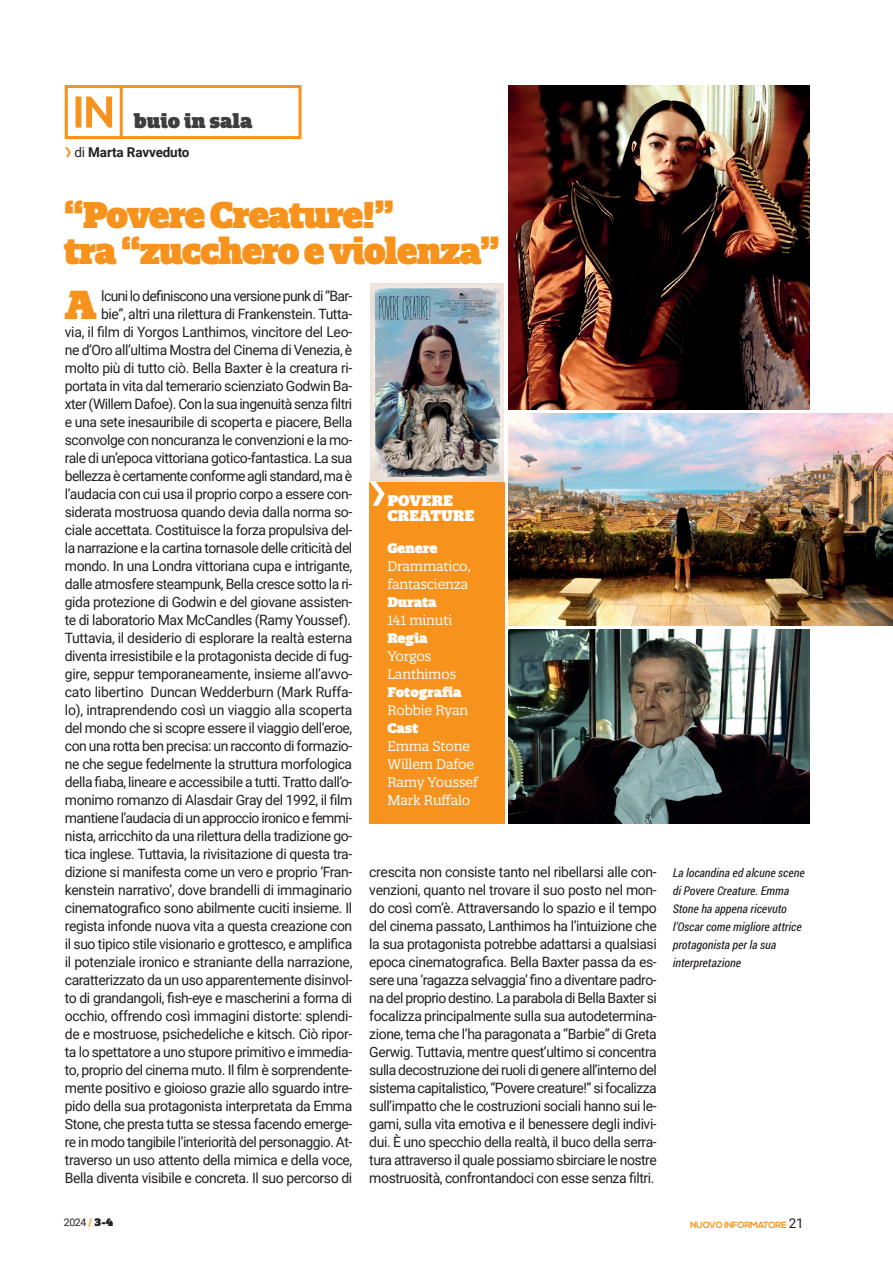
<style>
.page{position:relative;width:893px;height:1263px;background:#fff}
.page>*{position:absolute;margin:0;border:0;box-sizing:border-box;transform-origin:0 0}
.Body_Copy_Capolettera{font:900 39.3px "Quatro Slab";color:#f7931d}
.t1{font:900 36px "Quatro Slab";letter-spacing:-.04em;color:#f7931d}
.t2{font:900 19.5px "Quatro Slab";color:#3e3e3f}
.t3{font:900 15px "Quatro Slab";color:#fff}
.Body_Copy_Capolettera-2{font:14.25px/18px "Roboto";letter-spacing:-.03em;color:#231f20;text-align:justify}
.t4{font:13.5px/18px "Quatro Slab";letter-spacing:-.01em;color:#fff}
.t5{font:900 13.5px "Quatro Slab";letter-spacing:-.01em;color:#fff}
.t6{font:700 13.5px "Roboto";letter-spacing:-.01em;color:#231f20}
.t7{font:italic 12px/18px "Roboto Condensed";color:#231f20}
.t8{font:10.5px "Roboto";color:#231f20}
.t9{font:700 9px "Nexa";letter-spacing:-.03em;color:#f7931d}
.s1{font-weight:400}
.s2{font-weight:900;color:#f7931d}
.s3{font-family:"Quatro Slab";font-weight:900}
.s4{font-family:"Roboto";font-weight:400;font-size:13.5px;color:#231f20}
</style>
<div class="page">
<div style="left:65px;top:85px;width:237px;height:54px;background:#fff;border:3px solid #f7931d"></div>
<div style="left:65px;top:85px;width:58px;height:54px;background:#fff;border:3px solid #f7931d"></div>
<svg style="left:76px;top:96px;width:36px;height:32px"></svg>
<svg style="left:65px;top:147px;width:6px;height:10px"></svg>
<div style="left:369px;top:391px;width:135px;height:432px;background:#f7931d"></div>
<img style="left:370px;top:283px;width:134px;height:198px">
<svg style="left:369px;top:481px;width:16px;height:25px"></svg>
<img style="left:509px;top:85px;width:300px;height:324px">
<img style="left:509px;top:413px;width:384px;height:212px">
<img style="left:509px;top:629px;width:300px;height:194px">
<p class="t2" style="left:134px;top:109px;width:120px">buio in sala</p>
<p class="t6" style="left:74px;top:143px;width:117px"><span class="s1">di</span> Marta Ravveduto</p>
<p class="t1" style="left:64px;top:193px;width:332px">“Povere Creature!”</p>
<p class="t1" style="left:64px;top:229px;width:437px">tra “zucchero e violenza”</p>
<p class="Body_Copy_Capolettera-2" style="left:65px;top:286px;width:289px;text-align:right">lcuni lo definiscono una versione punk di “Bar-<br>bie”, altri una rilettura di Frankenstein. Tutta-<br>via, il film di Yorgos Lanthimos, vincitore del Leo&shy;ne d’Oro all’ultima Mostra del Cinema di Venezia, è molto più di tutto ciò. Bella Baxter è la creatura ri&shy;portata in vita dal temerario scienziato Godwin Ba&shy;xter (Willem Dafoe). Con la sua ingenuità senza filtri e una sete inesauribile di scoperta e piacere, Bella sconvolge con noncuranza le convenzioni e la mo&shy;rale di un’epoca vittoriana gotico-fantastica. La sua bellezza è certamente conforme agli standard, ma è l’audacia con cui usa il proprio corpo a essere con&shy;siderata mostruosa quando devia dalla norma so&shy;ciale accettata. Costituisce la forza propulsiva del&shy;la narrazione e la cartina tornasole delle criticità del mondo. In una Londra vittoriana cupa e intrigante, dalle atmosfere steampunk, Bella cresce sotto la ri&shy;gida protezione di Godwin e del giovane assisten&shy;te di laboratorio Max McCandles (Ramy Youssef).</p>
<p class="Body_Copy_Capolettera-2" style="left:65px;top:628px;width:289px">Tuttavia, il desiderio di esplorare la realtà esterna diventa irresistibile e la protagonista decide di fug&shy;gire, seppur temporaneamente, insieme all’avvo&shy;cato libertino Duncan Wedderburn (Mark Ruffa&shy;lo), intraprendendo così un viaggio alla scoperta del mondo che si scopre essere il viaggio dell’eroe, con una rotta ben precisa: un racconto di formazio&shy;ne che segue fedelmente la struttura morfologica della fiaba, lineare e accessibile a tutti. Tratto dall’o&shy;monimo romanzo di Alasdair Gray del 1992, il film mantiene l’audacia di un approccio ironico e femmi&shy;nista, arricchito da una rilettura della tradizione go&shy;tica inglese. Tuttavia, la rivisitazione di questa tra&shy;dizione si manifesta come un vero e proprio ‘Fran&shy;kenstein narrativo’, dove brandelli di immaginario cinematografico sono abilmente cuciti insieme. Il regista infonde nuova vita a questa creazione con il suo tipico stile visionario e grottesco, e amplifica il potenziale ironico e straniante della narrazione, caratterizzato da un uso apparentemente disinvol&shy;to di grandangoli, fish-eye e mascherini a forma di occhio, offrendo così immagini distorte: splendi&shy;de e mostruose, psichedeliche e kitsch. Ciò ripor&shy;ta lo spettatore a uno stupore primitivo e immedia&shy;to, proprio del cinema muto. Il film è sorprendente&shy;mente positivo e gioioso grazie allo sguardo intre&shy;pido della sua protagonista interpretata da Emma Stone, che presta tutta se stessa facendo emerge&shy;re in modo tangibile l’interiorità del personaggio. At&shy;traverso un uso attento della mimica e della voce, Bella diventa visibile e concreta. Il suo percorso di</p>
<p class="Body_Copy_Capolettera" style="left:65px;top:280px;width:33px">A</p>
<p class="t3" style="left:387px;top:491px;width:67px">POVERE</p>
<p class="t3" style="left:387px;top:506px;width:89px">CREATURE</p>
<p class="t5" style="left:387px;top:540px;width:52px">Genere</p>
<p class="t4" style="left:387px;top:557px;width:85px">Drammatico, fantascienza</p>
<p class="t5" style="left:387px;top:594px;width:51px">Durata</p>
<p class="t4" style="left:387px;top:611px;width:66px">141 minuti</p>
<p class="t5" style="left:387px;top:630px;width:42px">Regia</p>
<p class="t4" style="left:387px;top:647px;width:45px">Yorgos</p>
<p class="t4" style="left:387px;top:665px;width:70px">Lanthimos</p>
<p class="t5" style="left:387px;top:684px;width:76px">Fotografia</p>
<p class="t4" style="left:387px;top:701px;width:82px">Robbie Ryan</p>
<p class="t5" style="left:387px;top:720px;width:33px">Cast</p>
<p class="t4" style="left:387px;top:737px;width:84px">Emma Stone</p>
<p class="t4" style="left:387px;top:755px;width:88px">Willem Dafoe</p>
<p class="t4" style="left:387px;top:773px;width:92px">Ramy Youssef</p>
<p class="t4" style="left:387px;top:791px;width:84px">Mark Ruffalo</p>
<p class="Body_Copy_Capolettera-2" style="left:369px;top:862px;width:289px">crescita non consiste tanto nel ribellarsi alle con&shy;venzioni, quanto nel trovare il suo posto nel mon&shy;do così com’è. Attraversando lo spazio e il tempo del cinema passato, Lanthimos ha l’intuizione che la sua protagonista potrebbe adattarsi a qualsiasi epoca cinematografica. Bella Baxter passa da es&shy;sere una ‘ragazza selvaggia’ fino a diventare padro&shy;na del proprio destino. La parabola di Bella Baxter si focalizza principalmente sulla sua autodetermina&shy;zione, tema che l’ha paragonata a “Barbie” di Greta Gerwig. Tuttavia, mentre quest’ultimo si concentra sulla decostruzione dei ruoli di genere all’interno del sistema capitalistico, “Povere creature!” si focalizza sull’impatto che le costruzioni sociali hanno sui le&shy;gami, sulla vita emotiva e il benessere degli indivi&shy;dui. È uno specchio della realtà, il buco della serra&shy;tura attraverso il quale possiamo sbirciare le nostre mostruosità, confrontandoci con esse senza filtri.</p>
<p class="t7" style="left:673px;top:863px;width:133px">La locandina ed alcune scene di Povere Creature. Emma<br>Stone ha appena ricevuto l’Oscar come migliore attrice protagonista per la sua interpretazione</p>
<p class="t8" style="left:64px;top:1215px;width:51px">2024 <span class="s2">/</span> <span class="s3">3-4</span></p>
<p class="t9" style="left:690px;top:1220px;width:115px">NUOVO INFORMATORE <span class="s4">21</span></p>
</div>
